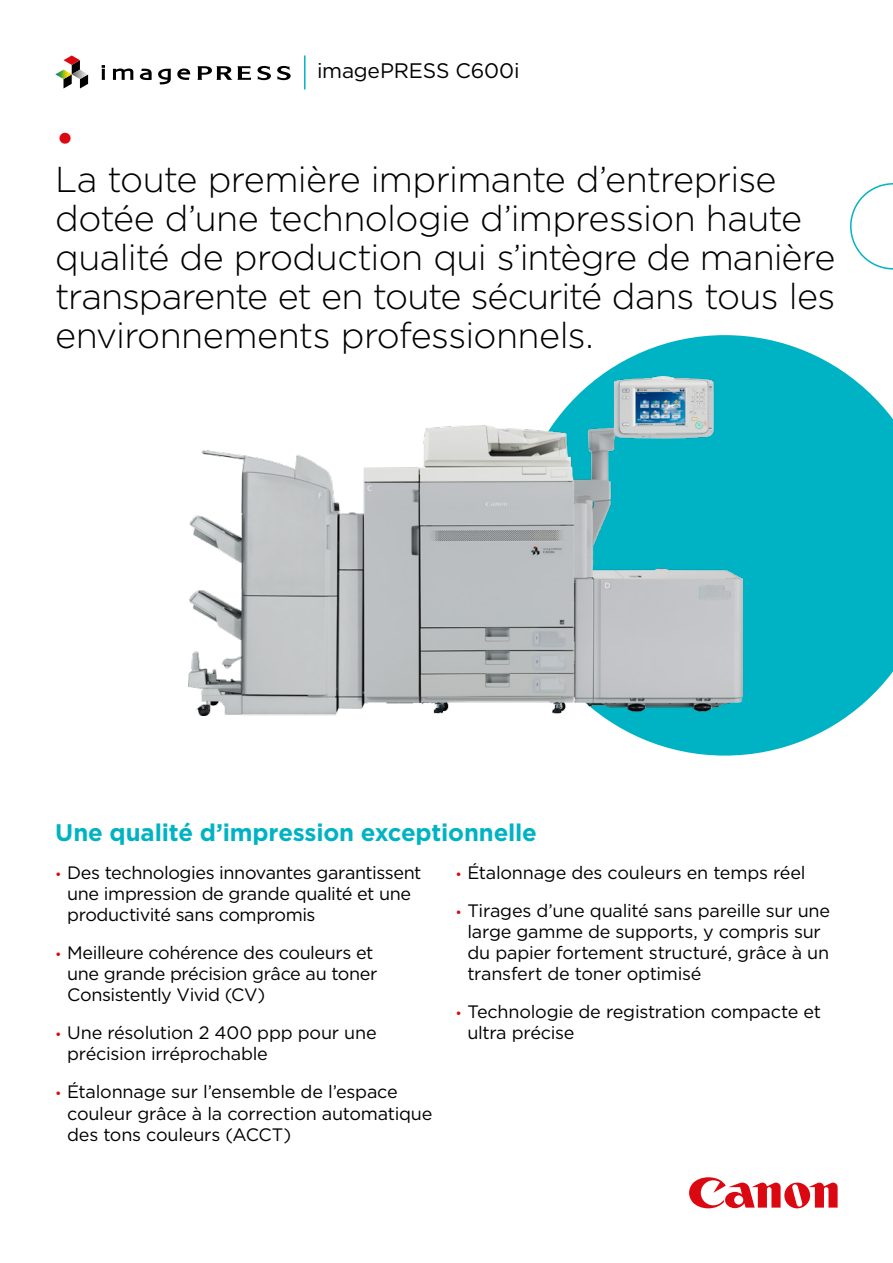
<style>
.page{position:relative;width:893px;height:1263px;background:#fff}
.page>*{position:absolute;margin:0;border:0;box-sizing:border-box;transform-origin:0 0}
.t1{font:42px "Gotham";color:#db0812}
.t2{font:300 36px/39px "Gotham";letter-spacing:-.025em;color:#000}
.t3{font:700 24px "Gotham";letter-spacing:-.01em;color:#00b3c4}
.t4{font:21px "Gotham";letter-spacing:-.01em;color:#000}
.t5{font:18px/21px "Gotham";letter-spacing:-.02em;color:#000}
.s1{font-size:13.5px;color:#db0812}
</style>
<div class="page">
<svg style="left:689px;top:1177px;width:149px;height:31px"></svg>
<svg style="left:599px;top:335px;width:294px;height:421px;fill:#00b3c4"></svg>
<svg style="left:850px;top:183px;width:43px;height:87px"></svg>
<img style="left:189px;top:377px;width:553px;height:338px">
<svg style="left:257px;top:66px;width:14px;height:14px"></svg>
<svg style="left:277px;top:66px;width:14px;height:14px"></svg>
<svg style="left:197px;top:66px;width:54px;height:14px"></svg>
<svg style="left:102px;top:65px;width:3px;height:15px"></svg>
<svg style="left:113px;top:69px;width:20px;height:11px"></svg>
<svg style="left:140px;top:69px;width:12px;height:11px"></svg>
<svg style="left:158px;top:69px;width:13px;height:15px"></svg>
<svg style="left:177px;top:69px;width:13px;height:11px"></svg>
<svg style="left:55px;top:55px;width:33px;height:34px"></svg>
<hr style="left:304px;top:55px;width:2px;height:34px;background:#00b3c4">
<p class="t4" style="left:317px;top:57px;width:204px">imagePRESS C600i</p>
<h1 class="t1" style="left:55px;top:112px;width:22px">•</h1>
<h2 class="t2" style="left:55px;top:159px;width:782px">La toute première imprimante d’entreprise dotée d’une technologie d’impression haute qualité de production qui s’intègre de manière transparente et en toute sécurité dans tous les environnements professionnels.</h2>
<h3 class="t3" style="left:55px;top:817px;width:483px">Une qualité d’impression exceptionnelle</h3>
<p class="t5" style="left:67px;top:862px;width:356px;text-indent:-12px"><span class="s1">•</span> Des technologies innovantes garantissent une impression de grande qualité et une productivité sans compromis</p>
<p class="t5" style="left:67px;top:942px;width:312px;text-indent:-12px"><span class="s1">•</span> Meilleure cohérence des couleurs et une grande précision grâce au toner<br>Consistently Vivid (CV)</p>
<p class="t5" style="left:67px;top:1022px;width:311px;text-indent:-12px"><span class="s1">•</span> Une résolution 2 400 ppp pour une précision irréprochable</p>
<p class="t5" style="left:67px;top:1081px;width:367px;text-indent:-12px"><span class="s1">•</span> Étalonnage sur l’ensemble de l’espace couleur grâce à la correction automatique des tons couleurs (ACCT)</p>
<p class="t5" style="left:455px;top:862px;width:352px"><span class="s1">•</span> Étalonnage des couleurs en temps réel</p>
<p class="t5" style="left:467px;top:900px;width:364px;text-indent:-12px"><span class="s1">•</span> Tirages d’une qualité sans pareille sur une large gamme de supports, y compris sur du papier fortement structuré, grâce à un transfert de toner optimisé</p>
<p class="t5" style="left:467px;top:1001px;width:355px;text-indent:-12px"><span class="s1">•</span> Technologie de registration compacte et ultra précise</p>
</div>
